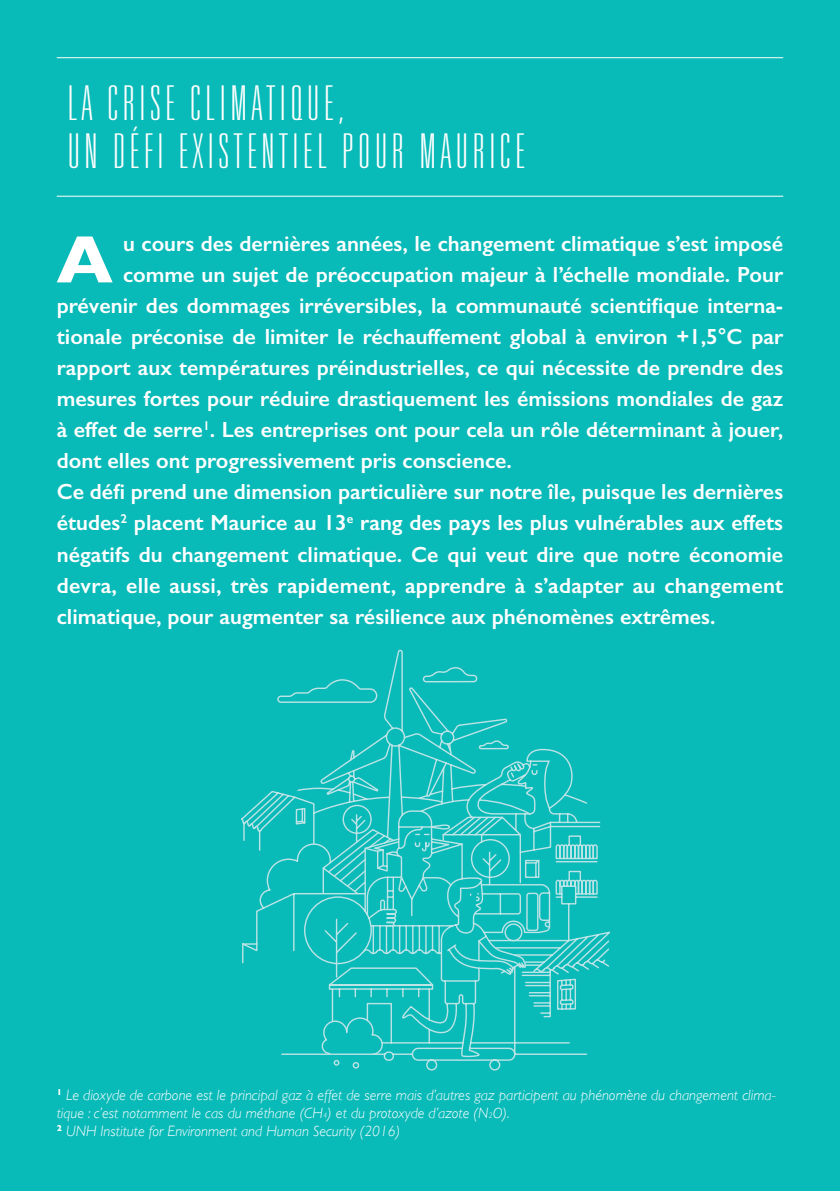
<style>
.page{position:relative;width:840px;height:1191px;background:#fff}
.page>*{position:absolute;margin:0;border:0;box-sizing:border-box;transform-origin:0 0}
.t1{font:700 67.8px "Gill Sans";color:#fff}
.t2{font:100 ultra-condensed 48px/48px "Univers LT Std";letter-spacing:.11em;color:#fff}
.t3{font:600 22px "Gill Sans";color:#fff}
.t4{font:italic 300 15px/18px "Gill Sans";color:#fff}
.s1{font-size:8px}
</style>
<div class="page">
<div style="left:0;top:0;width:839px;height:1191px;background:#08bab8"></div>
<hr style="left:57px;top:57px;width:725px;height:1px;background:#fff">
<hr style="left:57px;top:196px;width:725px;height:1px;background:#fff">
<svg style="left:241px;top:649px;width:370px;height:406px"></svg>
<svg style="left:241px;top:825px;width:346px;height:246px"></svg>
<h2 class="t2" style="left:68px;top:80px;width:458px">LA CRISE CLIMATIQUE,<br>UN DÉFI EXISTENTIEL POUR MAURICE</h2>
<h1 class="t1" style="left:56px;top:206px;width:58px">A</h1>
<p class="t3" style="left:123px;top:231px;width:661px">u cours des dernières années, le changement climatique s’est imposé</p>
<p class="t3" style="left:123px;top:262px;width:661px">comme un sujet de préoccupation majeur à l’échelle mondiale. Pour</p>
<p class="t3" style="left:57px;top:293px;width:727px">prévenir des dommages irréversibles, la communauté scientifique interna-</p>
<p class="t3" style="left:57px;top:324px;width:727px">tionale préconise de limiter le réchauffement global à environ +1,5°C par</p>
<p class="t3" style="left:57px;top:355px;width:727px">rapport aux températures préindustrielles, ce qui nécessite de prendre des</p>
<p class="t3" style="left:57px;top:386px;width:727px">mesures fortes pour réduire drastiquement les émissions mondiales de gaz</p>
<p class="t3" style="left:57px;top:417px;width:727px">à effet de serre<sup>1</sup>. Les entreprises ont pour cela un rôle déterminant à jouer,</p>
<p class="t3" style="left:57px;top:448px;width:456px">dont elles ont progressivement pris conscience.</p>
<p class="t3" style="left:57px;top:479px;width:727px">Ce défi prend une dimension particulière sur notre île, puisque les dernières</p>
<p class="t3" style="left:57px;top:510px;width:727px">études<sup>2</sup> placent Maurice au 13<sup>e</sup> rang des pays les plus vulnérables aux effets</p>
<p class="t3" style="left:57px;top:541px;width:727px">négatifs du changement climatique. Ce qui veut dire que notre économie</p>
<p class="t3" style="left:57px;top:572px;width:727px">devra, elle aussi, très rapidement, apprendre à s’adapter au changement</p>
<p class="t3" style="left:57px;top:603px;width:660px">climatique, pour augmenter sa résilience aux phénomènes extrêmes.</p>
<p class="t4" style="left:57px;top:1086px;width:720px"><sup>1</sup> Le dioxyde de carbone est le principal gaz à effet de serre mais d’autres gaz participent au phénomène du changement clima&shy;tique : c’est notamment le cas du méthane (CH<span class="s1">4</span>) et du protoxyde d’azote (N<span class="s1">2</span>O).<br><sup>2</sup> UNH Institute for Environment and Human Security (2016)</p>
</div>
